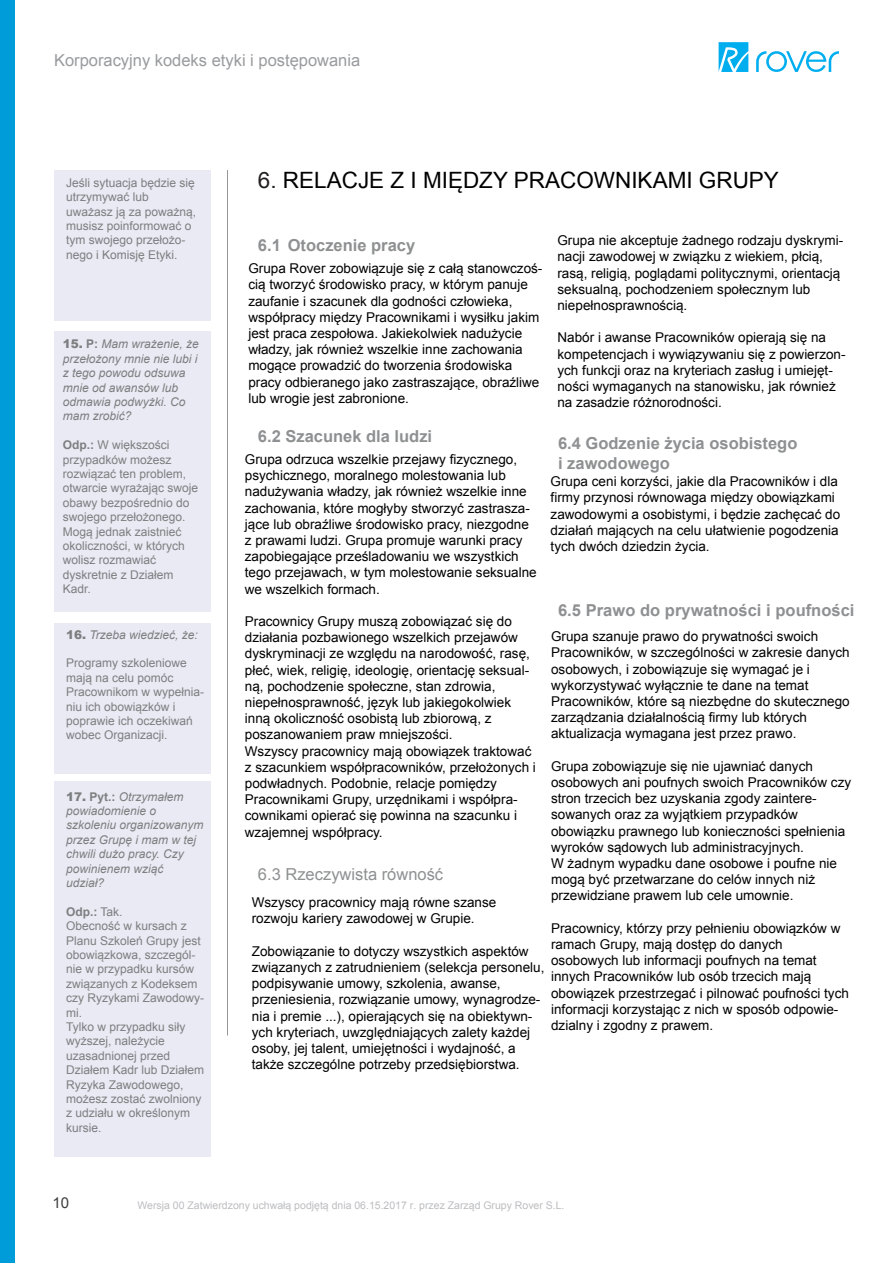
<style>
.page{position:relative;width:893px;height:1263px;background:#fff}
.page>*{position:absolute;margin:0;border:0;box-sizing:border-box;transform-origin:0 0}
.t1{font:22.5px "Arial";color:#000001}
.t2{font:700 16.5px/19.8px "Arial";color:#8e9091}
.t3{font:16.5px "Arial";color:#999b9e}
.t4{font:16.5px "Arial";color:#8e9091}
.t5{font:15px "Arial";color:#3e3e3f}
.t6{font:13.5px/16.2px "Arial";color:#000001}
.t7{font:12px/14.4px "Arial";color:#7c7f80}
.t8{font:italic 12px/14.4px "Arial";color:#7c7f80}
.t9{font:10.5px "Arial";color:#bcbdc0}
.s1{font-weight:900;font-style:normal}
.s2{font-weight:700;font-style:normal}
.s3{font-weight:700}
.s4{color:#231f20}
</style>
<div class="page">
<div style="left:0;top:0;width:14px;height:1263px;background:#009cda"></div>
<hr style="left:227px;top:170px;width:1px;height:865px;background:#939598">
<svg style="left:719px;top:42px;width:29px;height:30px"></svg>
<svg style="left:756px;top:51px;width:83px;height:21px"></svg>
<div style="left:54px;top:170px;width:156px;height:150px;background:#e9eaf3"></div>
<div style="left:54px;top:331px;width:156px;height:281px;background:#e9eaf3"></div>
<div style="left:54px;top:623px;width:156px;height:150px;background:#e9eaf3"></div>
<div style="left:54px;top:781px;width:156px;height:376px;background:#e9eaf3"></div>
<p class="t3" style="left:54px;top:49px;width:308px">Korporacyjny kodeks etyki i postępowania</p>
<p class="t7" style="left:66px;top:175px;width:132px">Jeśli sytuacja będzie się utrzymywać lub uważasz ją za poważną, musisz poinformować o tym swojego przełożo&shy;nego i Komisję Etyki.</p>
<p class="t8" style="left:63px;top:337px;width:138px"><span class="s1">15.</span> <span class="s2">P:</span> Mam wrażenie, że przełożony mnie nie lubi i z tego powodu odsuwa mnie od awansów lub odmawia podwyżki. Co mam zrobić?</p>
<p class="t7" style="left:63px;top:438px;width:137px"><span class="s3">Odp.:</span> W większości przypadków możesz rozwiązać ten problem, otwarcie wyrażając swoje obawy bezpośrednio do swojego przełożonego.<br>Mogą jednak zaistnieć okoliczności, w których wolisz rozmawiać dyskretnie z Działem<br>Kadr.</p>
<p class="t8" style="left:66px;top:627px;width:133px"><span class="s1">16.</span> Trzeba wiedzieć, że:</p>
<p class="t7" style="left:66px;top:656px;width:140px">Programy szkoleniowe mają na celu pomóc<br>Pracownikom w wypełnia&shy;niu ich obowiązków i poprawie ich oczekiwań wobec Organizacji.</p>
<p class="t8" style="left:66px;top:789px;width:139px"><span class="s1">17.</span> <span class="s2">Pyt.:</span> Otrzymałem powiadomienie o szkoleniu organizowanym przez Grupę i mam w tej chwili dużo pracy. Czy powinienem wziąć udział?</p>
<p class="t7" style="left:66px;top:904px;width:140px"><span class="s3">Odp.:</span> Tak.<br>Obecność w kursach z<br>Planu Szkoleń Grupy jest obowiązkowa, szczegól&shy;nie w przypadku kursów związanych z Kodeksem czy Ryzykami Zawodowy&shy;mi.<br>Tylko w przypadku siły wyższej, należycie uzasadnionej przed<br>Działem Kadr lub Działem<br>Ryzyka Zawodowego, możesz zostać zwolniony z udziału w określonym kursie.</p>
<h1 class="t1" style="left:258px;top:165px;width:522px"><span class="s4">6.</span> RELACJE Z I MIĘDZY PRACOWNIKAMI GRUPY</h1>
<p class="t2" style="left:258px;top:235px;width:159px">6.1 Otoczenie pracy</p>
<p class="t6" style="left:248px;top:261px;width:296px">Grupa Rover zobowiązuje się z całą stanowczoś&shy;cią tworzyć środowisko pracy, w którym panuje zaufanie i szacunek dla godności człowieka, współpracy między Pracownikami i wysiłku jakim jest praca zespołowa. Jakiekolwiek nadużycie władzy, jak również wszelkie inne zachowania mogące prowadzić do tworzenia środowiska pracy odbieranego jako zastraszające, obraźliwe lub wrogie jest zabronione.</p>
<p class="t6" style="left:557px;top:232px;width:287px">Grupa nie akceptuje żadnego rodzaju dyskrymi&shy;nacji zawodowej w związku z wiekiem, płcią, rasą, religią, poglądami politycznymi, orientacją seksualną, pochodzeniem społecznym lub niepełnosprawnością.</p>
<p class="t6" style="left:557px;top:330px;width:290px">Nabór i awanse Pracowników opierają się na kompetencjach i wywiązywaniu się z powierzon&shy;ych funkcji oraz na kryteriach zasług i umiejęt&shy;ności wymaganych na stanowisku, jak również na zasadzie różnorodności.</p>
<p class="t2" style="left:258px;top:427px;width:176px">6.2 Szacunek dla ludzi</p>
<p class="t2" style="left:558px;top:434px;width:241px">6.4 Godzenie życia osobistego i zawodowego</p>
<p class="t6" style="left:245px;top:451px;width:293px">Grupa odrzuca wszelkie przejawy fizycznego, psychicznego, moralnego molestowania lub nadużywania władzy, jak również wszelkie inne zachowania, które mogłyby stworzyć zastrasza&shy;jące lub obraźliwe środowisko pracy, niezgodne z prawami ludzi. Grupa promuje warunki pracy zapobiegające prześladowaniu we wszystkich tego przejawach, w tym molestowanie seksualne we wszelkich formach.</p>
<p class="t6" style="left:245px;top:613px;width:293px">Pracownicy Grupy muszą zobowiązać się do działania pozbawionego wszelkich przejawów dyskryminacji ze względu na narodowość, rasę, płeć, wiek, religię, ideologię, orientację seksual&shy;ną, pochodzenie społeczne, stan zdrowia, niepełnosprawność, język lub jakiegokolwiek inną okoliczność osobistą lub zbiorową, z poszanowaniem praw mniejszości.<br>Wszyscy pracownicy mają obowiązek traktować z szacunkiem współpracowników, przełożonych i podwładnych. Podobnie, relacje pomiędzy Pracownikami Grupy, urzędnikami i współpra&shy;cownikami opierać się powinna na szacunku i wzajemnej współpracy.</p>
<p class="t6" style="left:551px;top:474px;width:291px">Grupa ceni korzyści, jakie dla Pracowników i dla firmy przynosi równowaga między obowiązkami zawodowymi a osobistymi, i będzie zachęcać do działań mających na celu ułatwienie pogodzenia tych dwóch dziedzin życia.</p>
<p class="t2" style="left:558px;top:601px;width:298px">6.5 Prawo do prywatności i poufności</p>
<p class="t6" style="left:551px;top:628px;width:300px">Grupa szanuje prawo do prywatności swoich Pracowników, w szczególności w zakresie danych osobowych, i zobowiązuje się wymagać je i wykorzystywać wyłącznie te dane na temat Pracowników, które są niezbędne do skutecznego zarządzania działalnością firmy lub których aktualizacja wymagana jest przez prawo.</p>
<p class="t6" style="left:551px;top:758px;width:302px">Grupa zobowiązuje się nie ujawniać danych osobowych ani poufnych swoich Pracowników czy stron trzecich bez uzyskania zgody zaintere&shy;sowanych oraz za wyjątkiem przypadków obowiązku prawnego lub konieczności spełnienia wyroków sądowych lub administracyjnych.<br>W żadnym wypadku dane osobowe i poufne nie mogą być przetwarzane do celów innych niż przewidziane prawem lub cele umownie.</p>
<p class="t6" style="left:551px;top:920px;width:299px">Pracownicy, którzy przy pełnieniu obowiązków w ramach Grupy, mają dostęp do danych osobowych lub informacji poufnych na temat innych Pracowników lub osób trzecich mają obowiązek przestrzegać i pilnować poufności tych informacji korzystając z nich w sposób odpowie&shy;dzialny i zgodny z prawem.</p>
<p class="t4" style="left:258px;top:863px;width:187px">6.3 Rzeczywista równość</p>
<p class="t6" style="left:252px;top:894px;width:246px">Wszyscy pracownicy mają równe szanse rozwoju kariery zawodowej w Grupie.</p>
<p class="t6" style="left:252px;top:943px;width:294px">Zobowiązanie to dotyczy wszystkich aspektów związanych z zatrudnieniem (selekcja personelu, podpisywanie umowy, szkolenia, awanse, przeniesienia, rozwiązanie umowy, wynagrodze&shy;nia i premie ...), opierających się na obiektywn&shy;ych kryteriach, uwzględniających zalety każdej osoby, jej talent, umiejętności i wydajność, a także szczególne potrzeby przedsiębiorstwa.</p>
<p class="t5" style="left:52px;top:1193px;width:18px">10</p>
<p class="t9" style="left:137px;top:1198px;width:429px">Wersja 00 Zatwierdzony uchwałą podjętą dnia 06.15.2017 r. przez Zarząd Grupy Rover S.L.</p>
</div>
